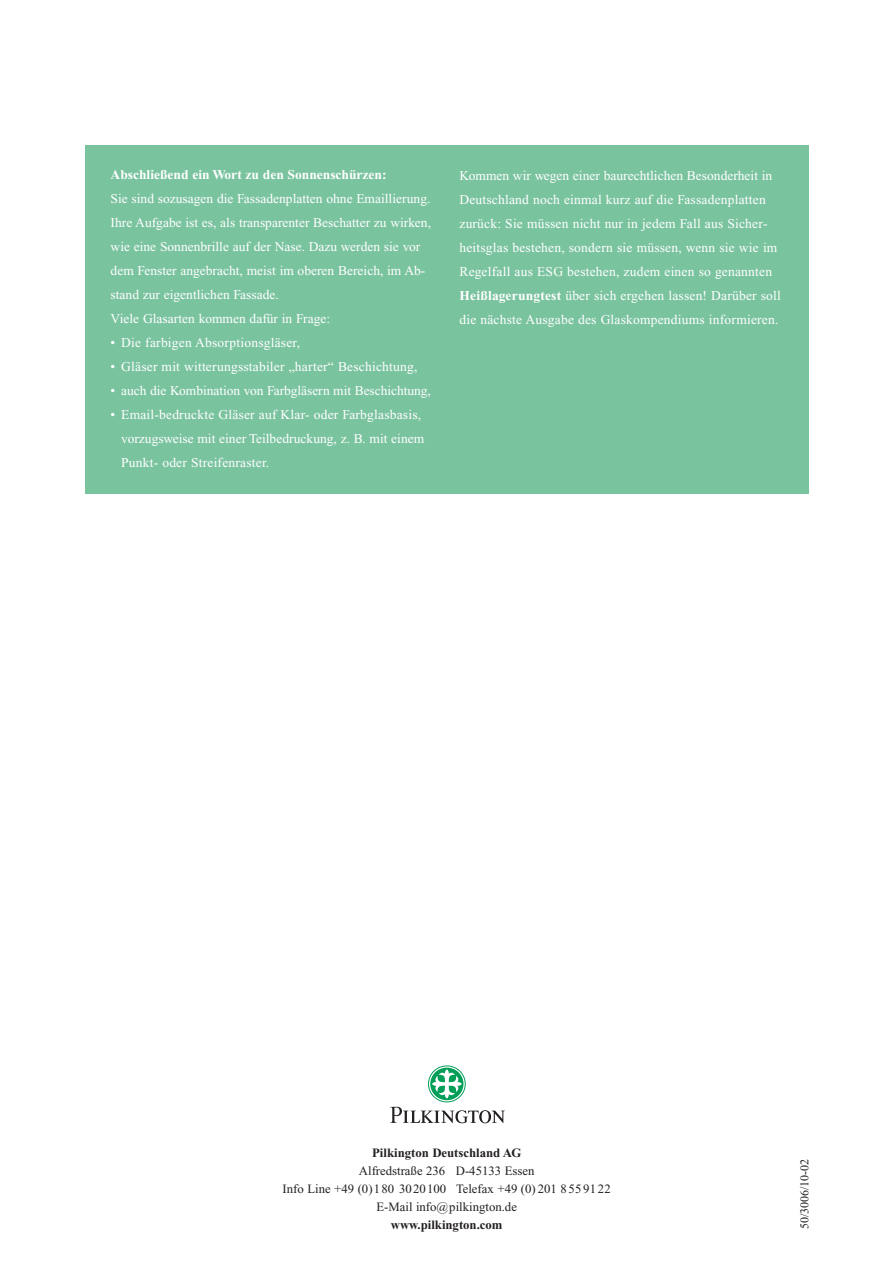
<style>
.page{position:relative;width:893px;height:1262px;background:#fff}
.page>*{position:absolute;margin:0;border:0;box-sizing:border-box;transform-origin:0 0}
.t1{font:13.5px/24px "Times New Roman";letter-spacing:.015em;color:#fff}
.t2{font:13.5px "Times New Roman";letter-spacing:-.005em;color:#fff}
.t3{font:700 13.5px "Times New Roman";color:#fff}
.t4{font:12.75px/18px "Times New Roman";color:#231f1f;text-align:center}
.t5{font:700 12.75px "Times New Roman";color:#231f1f}
.t6{font:12px "Times New Roman";color:#231f1f}
.s1{font-weight:700}
</style>
<div class="page">
<div style="left:85px;top:145px;width:723px;height:348px;background:#7ac39f"></div>
<svg style="left:428px;top:1065px;width:37px;height:37px"></svg>
<svg style="left:429px;top:1066px;width:35px;height:35px"></svg>
<svg style="left:430px;top:1067px;width:33px;height:33px"></svg>
<svg style="left:432px;top:1069px;width:30px;height:29px"></svg>
<svg style="left:390px;top:1106px;width:115px;height:17px"></svg>
<p class="t3" style="left:111px;top:170px;width:277px">Abschließend ein Wort zu den Sonnenschürzen:</p>
<p class="t1" style="left:111px;top:188px;width:322px">Sie sind sozusagen die Fassadenplatten ohne Emaillierung.<br>Ihre Aufgabe ist es, als transparenter Beschatter zu wirken, wie eine Sonnenbrille auf der Nase. Dazu werden sie vor dem Fenster angebracht, meist im oberen Bereich, im Ab&shy;stand zur eigentlichen Fassade.<br>Viele Glasarten kommen dafür in Frage:</p>
<p class="t1" style="left:111px;top:332px;width:191px">• Die farbigen Absorptionsgläser,</p>
<p class="t1" style="left:111px;top:356px;width:308px">• Gläser mit witterungsstabiler „harter“ Beschichtung,</p>
<p class="t2" style="left:111px;top:386px;width:322px">• auch die Kombination von Farbgläsern mit Beschichtung,</p>
<p class="t1" style="left:121px;top:404px;width:304px;text-indent:-11px">• Email-bedruckte Gläser auf Klar- oder Farbglasbasis, vorzugsweise mit einer Teilbedruckung, z. B. mit einem<br>Punkt- oder Streifenraster.</p>
<p class="t1" style="left:459px;top:164px;width:323px">Kommen wir wegen einer baurechtlichen Besonderheit in Deutschland noch einmal kurz auf die Fassadenplatten zurück: Sie müssen nicht nur in jedem Fall aus Sicher&shy;heitsglas bestehen, sondern sie müssen, wenn sie wie im Regelfall aus ESG bestehen, zudem einen so genannten <span class="s1">Heißlagerungtest</span> über sich ergehen lassen! Darüber soll die nächste Ausgabe des Glaskompendiums informieren.</p>
<p class="t5" style="left:372px;top:1148px;width:151px">Pilkington Deutschland AG</p>
<p class="t4" style="left:282px;top:1163px;width:329px">Alfredstraße 236 D-45133 Essen<br>Info Line +49 (0)180 3020100 Telefax +49 (0) 201 8 55 91 22<br>E-Mail info@pilkington.de</p>
<p class="t5" style="left:391px;top:1220px;width:113px">www.pilkington.com</p>
<p class="t6" style="left:800px;top:1229px;width:72px;rotate:-90deg">50/3006/10-02</p>
</div>
